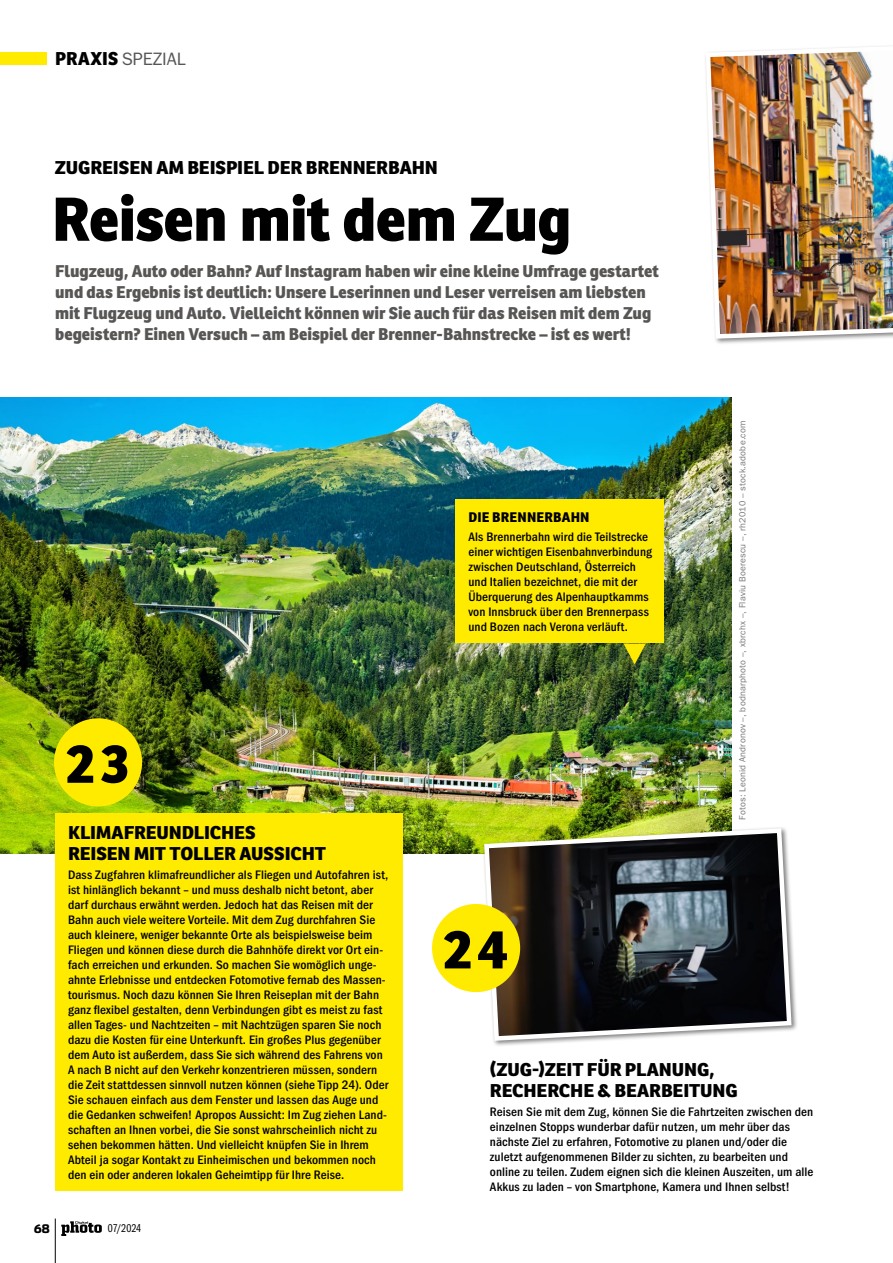
<style>
.page{position:relative;width:893px;height:1263px;background:#fff}
.page>*{position:absolute;margin:0;border:0;box-sizing:border-box;transform-origin:0 0}
.t1{font:800 60px "Ronnia";letter-spacing:-.01em;color:#000}
.t2{font:800 54px "Ronnia";color:#000}
.t3{font:800 18px/21px "Ronnia";letter-spacing:-.005em;color:#000;scale:1.04 1}
.t4{font:18px "ITC Franklin Gothic Std";letter-spacing:-.01em;color:#575654}
.t5{font:800 16.5px/21px "Ronnia";letter-spacing:-.005em;color:#575654}
.t6{font:800 13.5px "Ronnia";letter-spacing:.015em;color:#000}
.t7{font:500 condensed 12.75px/15px "ITC Franklin Gothic Std";letter-spacing:.005em;color:#000;scale:1.04 1}
.t8{font:800 12px "Sommet Slab";color:#000}
.t9{font:11.7px "ITC Franklin Gothic Std Bk Cp";color:#000}
.t10{font:9px "ITC Franklin Gothic Std";letter-spacing:.025em;color:#787777}
.s1{font-family:"Ronnia";font-weight:800;color:#000}
</style>
<div class="page">
<img style="left:705px;top:46px;width:188px;height:295px">
<img style="left:0;top:398px;width:732px;height:455px">
<div style="left:482px;top:826px;width:316px;height:221px;background:#000;opacity:.5"></div>
<svg style="left:482px;top:826px;width:312px;height:217px;background:#474943"></svg>
<div style="left:456px;top:499px;width:208px;height:144px;background:#ffeb00"></div>
<svg style="left:623px;top:643px;width:23px;height:21px"></svg>
<div style="left:55px;top:813px;width:348px;height:378px;background:#ffeb00"></div>
<div style="left:54px;top:718px;width:88px;height:88px;background:#ffeb00;border-radius:50%"></div>
<div style="left:432px;top:904px;width:88px;height:88px;background:#ffeb00;border-radius:50%"></div>
<svg style="left:61px;top:1221px;width:41px;height:15px"></svg>
<hr style="left:55px;top:1218px;width:1px;height:45px;background:#000">
<div style="left:0;top:53px;width:47px;height:12px;background:#ffeb00"></div>
<h3 class="t4" style="left:55px;top:49px;width:132px"><span class="s1">PRAXIS</span> SPEZIAL</h3>
<h3 class="t3" style="left:55px;top:157px;width:370px">ZUGREISEN AM BEISPIEL DER BRENNERBAHN</h3>
<h1 class="t1" style="left:52px;top:180px;width:521px">Reisen mit dem Zug</h1>
<p class="t5" style="left:55px;top:260px;width:605px">Flugzeug, Auto oder Bahn? Auf Instagram haben wir eine kleine Umfrage gestartet und das Ergebnis ist deutlich: Unsere Leserinnen und Leser verreisen am liebsten mit Flugzeug und Auto. Vielleicht können wir Sie auch für das Reisen mit dem Zug begeistern? Einen Versuch – am Beispiel der Brenner-Bahnstrecke – ist es wert!</p>
<h2 class="t2" style="left:65px;top:728px;width:66px">23</h2>
<p class="t6" style="left:468px;top:508px;width:123px">DIE BRENNERBAHN</p>
<p class="t7" style="left:468px;top:529px;width:178px">Als Brennerbahn wird die Teilstrecke einer wichtigen Eisenbahnverbindung zwischen Deutschland, Österreich und Italien bezeichnet, die mit der Überquerung des Alpenhauptkamms von Innsbruck über den Brennerpass und Bozen nach Verona verläuft.</p>
<p class="t10" style="left:737px;top:819px;width:400px;rotate:-90deg">Fotos: Leonid Andronov –, bodnarphoto –, xbrchx –, Flaviu Boerescu –, rh2010 – stock.adobe.com</p>
<h3 class="t3" style="left:68px;top:821px;width:250px">KLIMAFREUNDLICHES<br>REISEN MIT TOLLER AUSSICHT</h3>
<p class="t7" style="left:68px;top:867px;width:310px">Dass Zugfahren klimafreundlicher als Fliegen und Autofahren ist, ist hinlänglich bekannt – und muss deshalb nicht betont, aber darf durchaus erwähnt werden. Jedoch hat das Reisen mit der Bahn auch viele weitere Vorteile. Mit dem Zug durchfahren Sie auch kleinere, weniger bekannte Orte als beispielsweise beim Fliegen und können diese durch die Bahnhöfe direkt vor Ort ein&shy;fach erreichen und erkunden. So machen Sie womöglich unge&shy;ahnte Erlebnisse und entdecken Fotomotive fernab des Massen&shy;tourismus. Noch dazu können Sie Ihren Reiseplan mit der Bahn ganz flexibel gestalten, denn Verbindungen gibt es meist zu fast allen Tages- und Nachtzeiten – mit Nachtzügen sparen Sie noch dazu die Kosten für eine Unterkunft. Ein großes Plus gegenüber dem Auto ist außerdem, dass Sie sich während des Fahrens von A nach B nicht auf den Verkehr konzentrieren müssen, sondern die Zeit stattdessen sinnvoll nutzen können (siehe Tipp 24). Oder Sie schauen einfach aus dem Fenster und lassen das Auge und die Gedanken schweifen! Apropos Aussicht: Im Zug ziehen Land&shy;schaften an Ihnen vorbei, die Sie sonst wahrscheinlich nicht zu sehen bekommen hätten. Und vielleicht knüpfen Sie in Ihrem Abteil ja sogar Kontakt zu Einheimischen und bekommen noch den ein oder anderen lokalen Geheimtipp für Ihre Reise.</p>
<p class="t8" style="left:34px;top:1221px;width:17px">68</p>
<p class="t9" style="left:108px;top:1222px;width:35px">07/2024</p>
<h2 class="t2" style="left:443px;top:914px;width:67px">24</h2>
<h3 class="t3" style="left:490px;top:1058px;width:240px">(ZUG-)ZEIT FÜR PLANUNG,<br>RECHERCHE &amp; BEARBEITUNG</h3>
<p class="t7" style="left:490px;top:1104px;width:312px">Reisen Sie mit dem Zug, können Sie die Fahrtzeiten zwischen den einzelnen Stopps wunderbar dafür nutzen, um mehr über das nächste Ziel zu erfahren, Fotomotive zu planen und/oder die zuletzt aufgenommenen Bilder zu sichten, zu bearbeiten und online zu teilen. Zudem eignen sich die kleinen Auszeiten, um alle Akkus zu laden – von Smartphone, Kamera und Ihnen selbst!</p>
</div>
